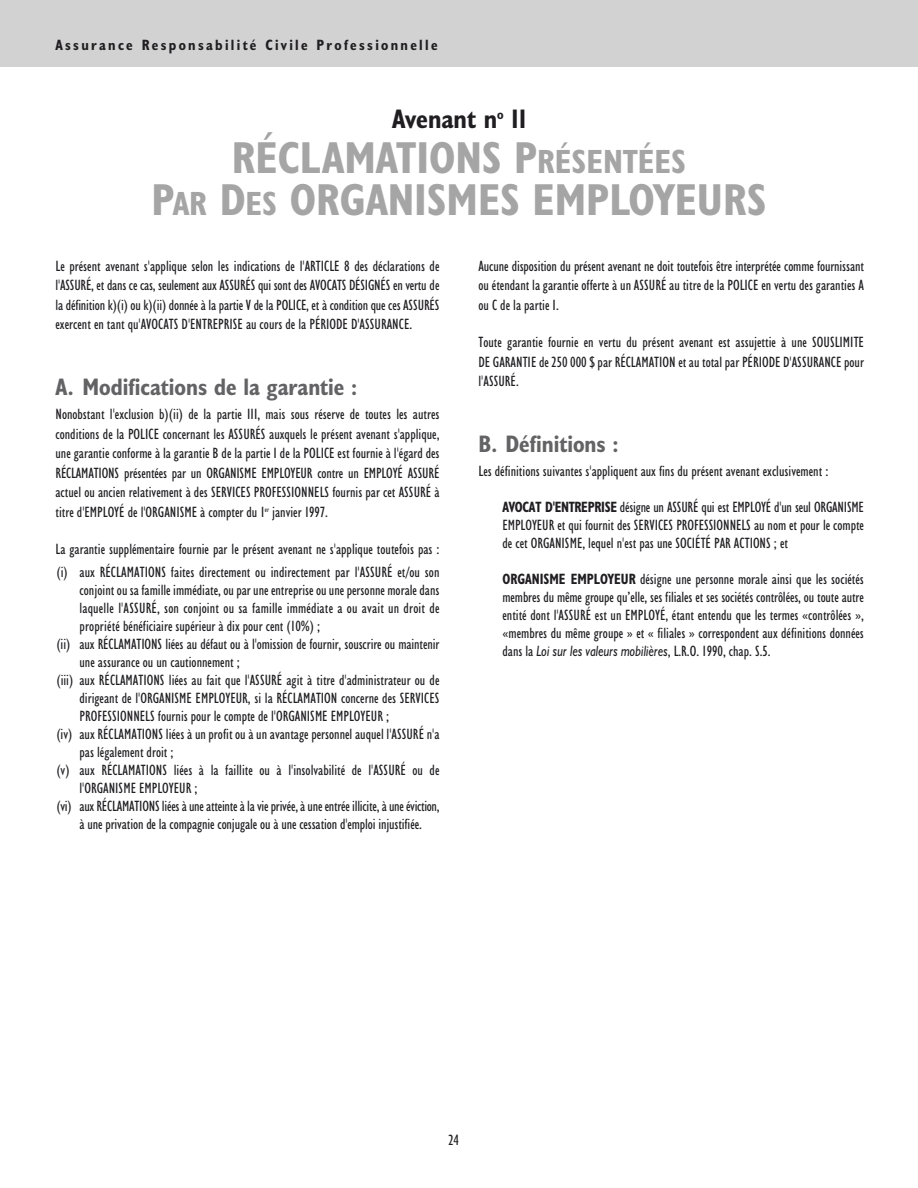
<style>
.page{position:relative;width:918px;height:1188px;background:#fff}
.page>*{position:absolute;margin:0;border:0;box-sizing:border-box;transform-origin:0 0}
.t1{font:700 condensed 45px/42px "Humanist 521 BT";color:#a6a5a6;text-align:center}
.t2{font:700 condensed 27px "Humanist 521 BT";color:#201e21}
.t3{font:700 condensed 24px "Humanist 521 BT";color:#636264}
.t4{font:condensed 15px/19.5px "Humanist 521 BT";color:#201e21;text-align:justify}
.t5{font:700 condensed 15px "Humanist 521 BT";letter-spacing:.155em;color:#201e21}
.s1{font-size:33.75px}
.s2{font-weight:700}
.s3{font-style:italic;font-stretch:normal}
</style>
<div class="page">
<div style="left:0;top:0;width:918px;height:67px;background:#d2d2d3"></div>
<p class="t5" style="left:55px;top:39px;width:384px">Assurance Responsabilité Civile Professionnelle</p>
<h2 class="t2" style="left:392px;top:109px;width:136px">Avenant n<sup>o</sup> 11</h2>
<h1 class="t1" style="left:151px;top:142px;width:617px">RÉCLAMATIONS P<span class="s1">RÉSENTÉES<br></span>P<span class="s1">AR</span> D<span class="s1">ES</span> ORGANISMES EMPLOYEURS</h1>
<p class="t4" style="left:55px;top:258px;width:386px">Le présent avenant s'applique selon les indications de l'ARTICLE 8 des déclarations de l'ASSURÉ, et dans ce cas, seulement aux ASSURÉS qui sont des AVOCATS DÉSIGNÉS en vertu de la définition k)(i) ou k)(ii) donnée à la partie V de la POLICE, et à condition que ces ASSURÉS exercent en tant qu'AVOCATS D'ENTREPRISE au cours de la PÉRIODE D'ASSURANCE.</p>
<h3 class="t3" style="left:56px;top:379px;width:303px">A. Modifications de la garantie :</h3>
<p class="t4" style="left:55px;top:406px;width:386px">Nonobstant l'exclusion b)(ii) de la partie III, mais sous réserve de toutes les autres conditions de la POLICE concernant les ASSURÉS auxquels le présent avenant s'applique, une garantie conforme à la garantie B de la partie I de la POLICE est fournie à l'égard des RÉCLAMATIONS présentées par un ORGANISME EMPLOYEUR contre un EMPLOYÉ ASSURÉ actuel ou ancien relativement à des SERVICES PROFESSIONNELS fournis par cet ASSURÉ à titre d'EMPLOYÉ de l'ORGANISME à compter du 1<sup>er</sup> janvier 1997.</p>
<p class="t4" style="left:56px;top:540px;width:385px;line-height:22.5px">La garantie supplémentaire fournie par le présent avenant ne s'applique toutefois pas : (i) aux RÉCLAMATIONS faites directement ou indirectement par l'ASSURÉ et/ou son</p>
<p class="t4" style="left:79px;top:582px;width:362px">conjoint ou sa famille immédiate, ou par une entreprise ou une personne morale dans</p>
<p class="t4" style="left:79px;top:600px;width:362px">laquelle l'ASSURÉ, son conjoint ou sa famille immédiate a ou avait un droit de</p>
<p class="t4" style="left:79px;top:618px;width:242px">propriété bénéficiaire supérieur à dix pour cent (10%) ;</p>
<p class="t4" style="left:56px;top:636px;width:385px">(ii) aux RÉCLAMATIONS liées au défaut ou à l'omission de fournir, souscrire ou maintenir</p>
<p class="t4" style="left:79px;top:654px;width:162px">une assurance ou un cautionnement ;</p>
<p class="t4" style="left:56px;top:672px;width:385px">(iii) aux RÉCLAMATIONS liées au fait que l'ASSURÉ agit à titre d'administrateur ou de</p>
<p class="t4" style="left:79px;top:690px;width:362px">dirigeant de l'ORGANISME EMPLOYEUR, si la RÉCLAMATION concerne des SERVICES</p>
<p class="t4" style="left:79px;top:708px;width:311px">PROFESSIONNELS fournis pour le compte de l'ORGANISME EMPLOYEUR ;</p>
<p class="t4" style="left:56px;top:726px;width:385px">(iv) aux RÉCLAMATIONS liées à un profit ou à un avantage personnel auquel l'ASSURÉ n'a</p>
<p class="t4" style="left:79px;top:744px;width:95px">pas légalement droit ;</p>
<p class="t4" style="left:56px;top:762px;width:385px">(v) aux RÉCLAMATIONS liées à la faillite ou à l'insolvabilité de l'ASSURÉ ou de</p>
<p class="t4" style="left:79px;top:780px;width:120px">l'ORGANISME EMPLOYEUR ;</p>
<p class="t4" style="left:56px;top:798px;width:385px">(vi) aux RÉCLAMATIONS liées à une atteinte à la vie privée, à une entrée illicite, à une éviction,</p>
<p class="t4" style="left:79px;top:816px;width:344px">à une privation de la compagnie conjugale ou à une cessation d'emploi injustifiée.</p>
<p class="t4" style="left:479px;top:258px;width:387px">Aucune disposition du présent avenant ne doit toutefois être interprétée comme fournissant ou étendant la garantie offerte à un ASSURÉ au titre de la POLICE en vertu des garanties A ou C de la partie I.</p>
<p class="t4" style="left:479px;top:334px;width:387px">Toute garantie fournie en vertu du présent avenant est assujettie à une SOUSLIMITE DE GARANTIE de 250 000 $ par RÉCLAMATION et au total par PÉRIODE D'ASSURANCE pour l'ASSURÉ.</p>
<h3 class="t3" style="left:478px;top:436px;width:142px">B. Définitions :</h3>
<p class="t4" style="left:478px;top:463px;width:351px">Les définitions suivantes s'appliquent aux fins du présent avenant exclusivement :</p>
<p class="t4" style="left:502px;top:500px;width:363px;line-height:18px"><span class="s2">AVOCAT D'ENTREPRISE</span> désigne un ASSURÉ qui est EMPLOYÉ d'un seul ORGANISME EMPLOYEUR et qui fournit des SERVICES PROFESSIONNELS au nom et pour le compte de cet ORGANISME, lequel n'est pas une SOCIÉTÉ PAR ACTIONS ; et</p>
<p class="t4" style="left:502px;top:572px;width:363px;line-height:18px"><span class="s2">ORGANISME EMPLOYEUR</span> désigne une personne morale ainsi que les sociétés membres du même groupe qu’elle, ses filiales et ses sociétés contrôlées, ou toute autre entité dont l'ASSURÉ est un EMPLOYÉ, étant entendu que les termes «contrôlées », «membres du même groupe » et « filiales » correspondent aux définitions données dans la <span class="s3">Loi sur les valeurs mobilières</span>, L.R.O. 1990, chap. S.5.</p>
<p class="t4" style="left:448px;top:1132px;width:12px">24</p>
</div>
